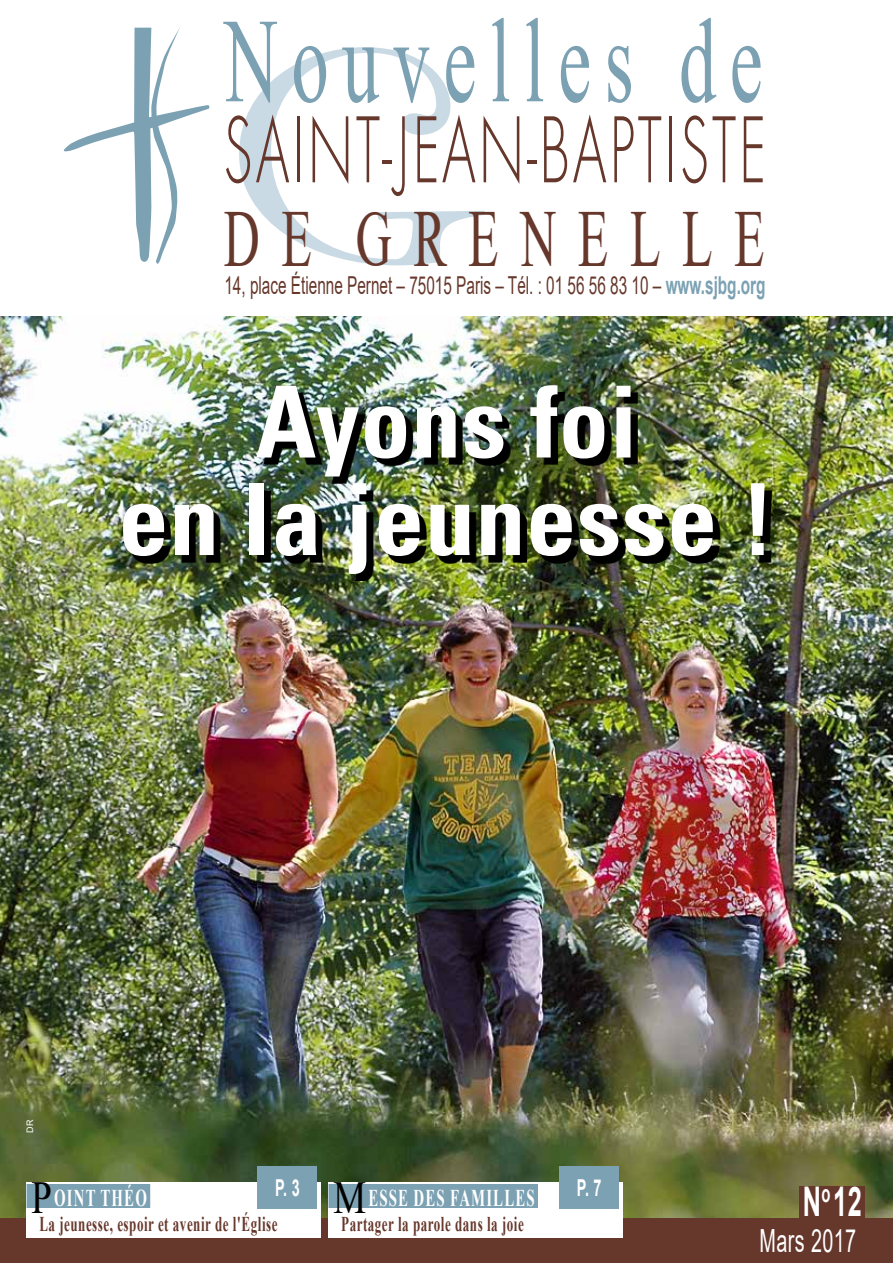
<style>
.page{position:relative;width:893px;height:1263px;background:#fff}
.page>*{position:absolute;margin:0;border:0;box-sizing:border-box;transform-origin:0 0}
.t1{font:120.15px "Times New Roman";letter-spacing:.18em;color:#7ba1b3;scale:.62 1}
.t2{font:700 condensed 99.45px/97.5px "Univers";letter-spacing:.01em;color:#fff;text-align:center}
.t3{font:300 98.85px "Function LH";letter-spacing:.035em;color:#66372b;scale:.6 1}
.t4{font:80.55px "Times New Roman";letter-spacing:.43em;color:#66372b;scale:.62 1}
.t5{font:700 40.95px "Arial";color:#fff;scale:.62 1}
.t6{font:31.95px "Arial";letter-spacing:.02em;color:#fff;scale:.62 1}
.t7{font:24.75px "Arial";color:#66372b;scale:.62 1}
.t8{font:700 24px "Times New Roman";letter-spacing:.075em;color:#fff;scale:.62 1}
.t9{font:700 23.25px "Arial";color:#fff;scale:.62 1}
.t10{font:700 21px "Times New Roman";letter-spacing:.04em;color:#66372b;scale:.62 1}
.t11{font:9px "Arial";color:#fff}
.s1{font-weight:700;color:#7ba1b3}
.s2{font-weight:400;font-size:45.9px;color:#000}
</style>
<div class="page">
<div style="left:0;top:1217px;width:893px;height:46px;background:#66372b"></div>
<svg style="left:63px;top:27px;width:147px;height:237px"></svg>
<svg style="left:239px;top:47px;width:246px;height:218px"></svg>
<img style="left:0;top:317px;width:893px;height:900px">
<img style="left:130px;top:392px;width:642px;height:189px">
<div style="left:27px;top:1182px;width:294px;height:55px;background:#fff"></div>
<div style="left:27px;top:1184px;width:123px;height:24px;background:#7ba1b3"></div>
<div style="left:258px;top:1165px;width:59px;height:43px;background:#7ba1b3"></div>
<div style="left:799px;top:1186px;width:66px;height:61px;background:#66372b"></div>
<div style="left:328px;top:1182px;width:295px;height:55px;background:#fff"></div>
<div style="left:328px;top:1184px;width:210px;height:24px;background:#7ba1b3"></div>
<div style="left:559px;top:1165px;width:60px;height:43px;background:#7ba1b3"></div>
<h1 class="t1" style="left:224px;top:-24px;width:870px">Nouvelles de</h1>
<h3 class="t3" style="left:223px;top:97px;width:906px">SAINT-JEAN-BAPTISTE</h3>
<h3 class="t4" style="left:224px;top:182px;width:874px">DE GRENELLE</h3>
<p class="t7" style="left:224px;top:268px;width:874px">14, place Étienne Pernet – 75015 Paris – Tél. : 01 56 56 83 10 – <span class="s1">www.sjbg.org</span></p>
<h2 class="t2" style="left:119px;top:373px;width:657px">Ayons foi<br>en la jeunesse !</h2>
<p class="t11" style="left:24px;top:1133px;width:14px;rotate:-90deg">DR</p>
<p class="t9" style="left:275px;top:1171px;width:41px">P. 3</p>
<p class="t8" style="left:31px;top:1180px;width:188px"><span class="s2">P</span>OINT THÉO</p>
<p class="t10" style="left:39px;top:1209px;width:386px">La jeunesse, espoir et avenir de l'Église</p>
<p class="t8" style="left:333px;top:1180px;width:326px"><span class="s2">M</span>ESSE DES FAMILLES</p>
<p class="t10" style="left:341px;top:1209px;width:296px">Partager la parole dans la joie</p>
<p class="t9" style="left:577px;top:1171px;width:41px">P. 7</p>
<h3 class="t5" style="left:803px;top:1172px;width:97px">N<sup>o</sup> 12</h3>
<p class="t6" style="left:760px;top:1218px;width:157px">Mars 2017</p>
</div>
